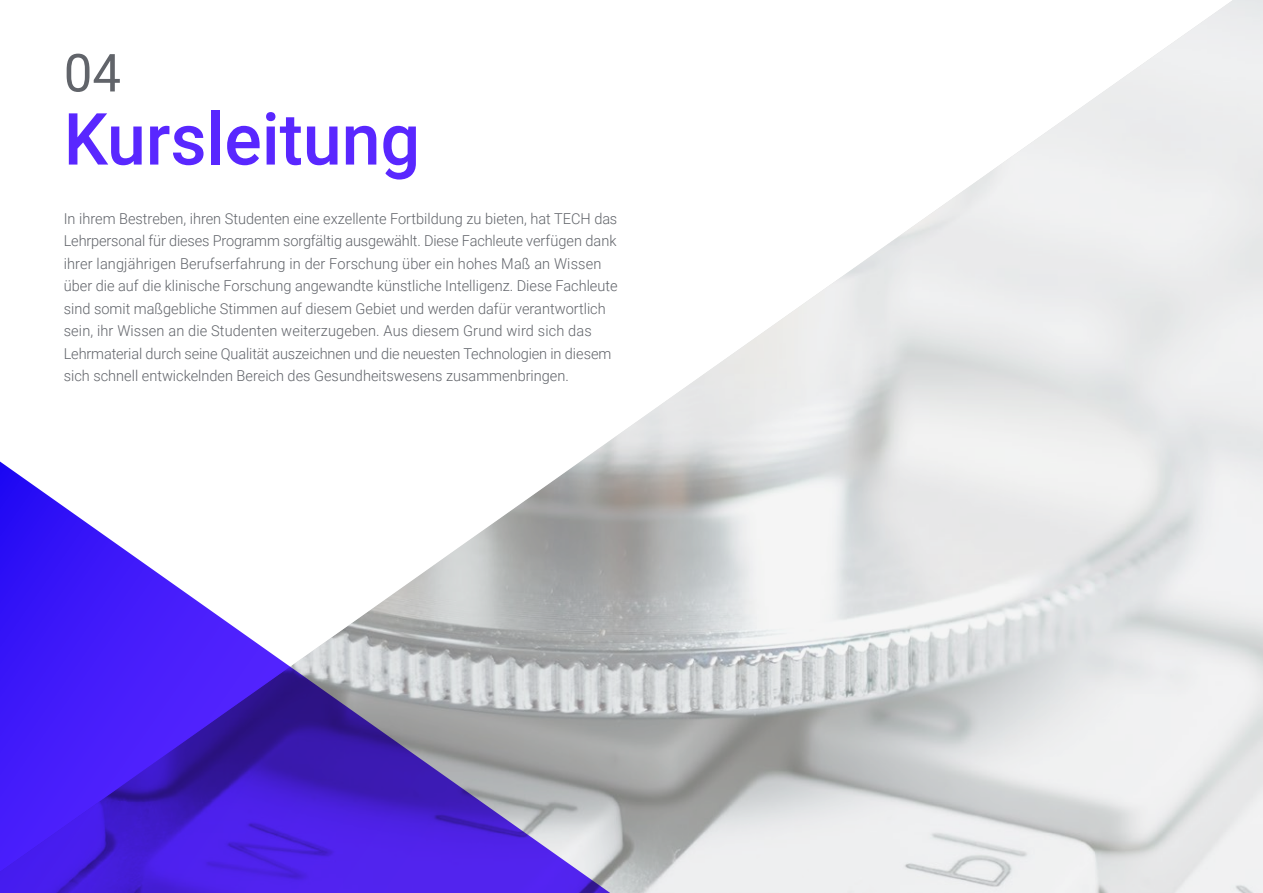
<style>
.page{position:relative;width:1263px;height:893px;background:#fff}
.page>*{position:absolute;margin:0;border:0;box-sizing:border-box;transform-origin:0 0}
.t1{font:500 72px "Roboto";color:#5927ff}
.t2{font:52.5px "Roboto";color:#61646a}
.t3{font:300 15px/22.5px "Roboto";color:#61646a}
</style>
<div class="page">
<img style="left:602px;top:0;width:661px;height:893px">
<svg style="left:0;top:446px;width:640px;height:447px"></svg>
<h2 class="t2" style="left:64px;top:36px;width:59px">04</h2>
<h1 class="t1" style="left:64px;top:89px;width:358px">Kursleitung</h1>
<p class="t3" style="left:64px;top:207px;width:555px">In ihrem Bestreben, ihren Studenten eine exzellente Fortbildung zu bieten, hat TECH das Lehrpersonal für dieses Programm sorgfältig ausgewählt. Diese Fachleute verfügen dank ihrer langjährigen Berufserfahrung in der Forschung über ein hohes Maß an Wissen über die auf die klinische Forschung angewandte künstliche Intelligenz. Diese Fachleute sind somit maßgebliche Stimmen auf diesem Gebiet und werden dafür verantwortlich sein, ihr Wissen an die Studenten weiterzugeben. Aus diesem Grund wird sich das Lehrmaterial durch seine Qualität auszeichnen und die neuesten Technologien in diesem sich schnell entwickelnden Bereich des Gesundheitswesens zusammenbringen.</p>
</div>
